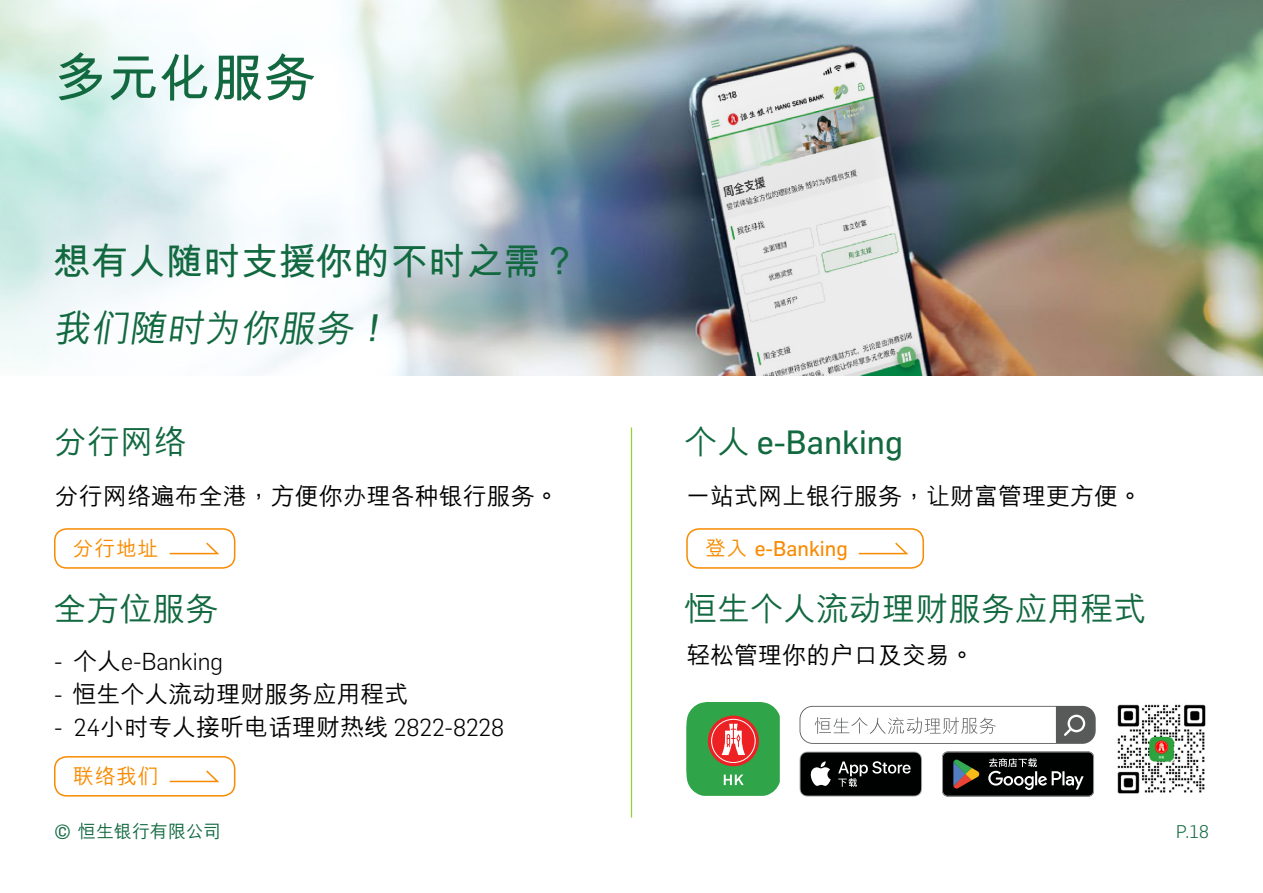
<style>
.page{position:relative;width:1263px;height:893px;background:#fff}
.page>*{position:absolute;margin:0;border:0;box-sizing:border-box;transform-origin:0 0}
.t1{font:700 52.5px "M Hei HKS";color:#126940}
.t2{font:700 37.5px "M Hei HKS";color:#126940}
.t3{font:500 37.5px "M Hei HKS";color:#126940}
.t4{font:500 33px "M Hei HKS";color:#126940}
.t5{font:33px "Flama";color:#126940}
.t6{font:500 24px "M Hei HKS";color:#000}
.t7{font:300 24px "Flama";color:#000}
.t8{font:21px "Flama";color:#f88b00}
.t9{font:500 21px "M Hei HKS";letter-spacing:.03em;color:#f88b00}
.t10{font:500 18px "M Hei HKS";letter-spacing:-.01em;color:#126940}
.t11{font:300 18px "Flama";color:#126940}
.s1{font-family:"M Hei HKS";font-weight:500}
.s2{font-family:"Flama";font-weight:300}
.s3{font-family:"Flama";font-weight:400}
</style>
<div class="page">
<img style="left:0;top:0;width:1263px;height:375px">
<hr style="left:631px;top:427px;width:1px;height:391px;background:#94d432">
<div style="left:686px;top:528px;width:238px;height:41px;border:2px solid #f88b00;border-radius:12px"></div>
<svg style="left:858px;top:542px;width:51px;height:13px"></svg>
<svg style="left:686px;top:702px;width:94px;height:94px;background:#679756"></svg>
<img style="left:1117px;top:704px;width:89px;height:90px">
<div style="left:54px;top:528px;width:181px;height:41px;border:2px solid #f88b00;border-radius:12px"></div>
<svg style="left:169px;top:542px;width:51px;height:13px"></svg>
<div style="left:54px;top:756px;width:181px;height:41px;border:2px solid #f88b00;border-radius:12px"></div>
<svg style="left:169px;top:770px;width:51px;height:13px"></svg>
<div style="left:799px;top:706px;width:297px;height:38px;border:2px solid #585959;border-radius:12px"></div>
<svg style="left:800px;top:707px;width:295px;height:36px"></svg>
<svg style="left:799px;top:752px;width:123px;height:45px;background:#2c2d2d"></svg>
<div style="left:942px;top:751px;width:152px;height:45px;background:#9a9a99;border-radius:6px"></div>
<svg style="left:942px;top:752px;width:152px;height:45px;background:#2b2b29"></svg>
<h1 class="t1" style="left:54px;top:39px;width:264px">多元化服務</h1>
<h2 class="t2" style="left:53px;top:234px;width:526px">想有人隨時支援你的不時之需？</h2>
<h2 class="t3" style="left:53px;top:301px;width:346px">我們隨時為你服務！</h2>
<h3 class="t4" style="left:54px;top:418px;width:133px">分行網絡</h3>
<h3 class="t5" style="left:684px;top:422px;width:220px"><span class="s1">個人</span> e-Banking</h3>
<p class="t6" style="left:55px;top:479px;width:505px">分行網絡遍佈全港，方便你辦理各種銀行服務。</p>
<p class="t6" style="left:686px;top:479px;width:457px">一站式網上銀行服務，讓財富管理更方便。</p>
<p class="t9" style="left:73px;top:533px;width:87px">分行地址</p>
<p class="t8" style="left:705px;top:536px;width:144px"><span class="s1">登入</span> e-Banking</p>
<h3 class="t4" style="left:54px;top:585px;width:166px">全方位服務</h3>
<h3 class="t4" style="left:684px;top:585px;width:464px">恒生個人流動理財服務應用程式</h3>
<p class="t7" style="left:54px;top:645px;width:170px">- <span class="s1">個人</span>e-Banking</p>
<p class="t6" style="left:54px;top:676px;width:356px"><span class="s2">-</span> 恒生個人流動理財服務應用程式</p>
<p class="t7" style="left:54px;top:711px;width:452px">- 24<span class="s1">小時專人接聽電話理財熱線</span> 2822-8228</p>
<p class="t6" style="left:686px;top:638px;width:289px">輕鬆管理你的戶口及交易。</p>
<p class="t9" style="left:73px;top:761px;width:87px">聯絡我們</p>
<p class="t10" style="left:54px;top:818px;width:168px"><span class="s3">©</span> 恒生銀行有限公司</p>
<p class="t11" style="left:1176px;top:819px;width:34px">P.18</p>
</div>
